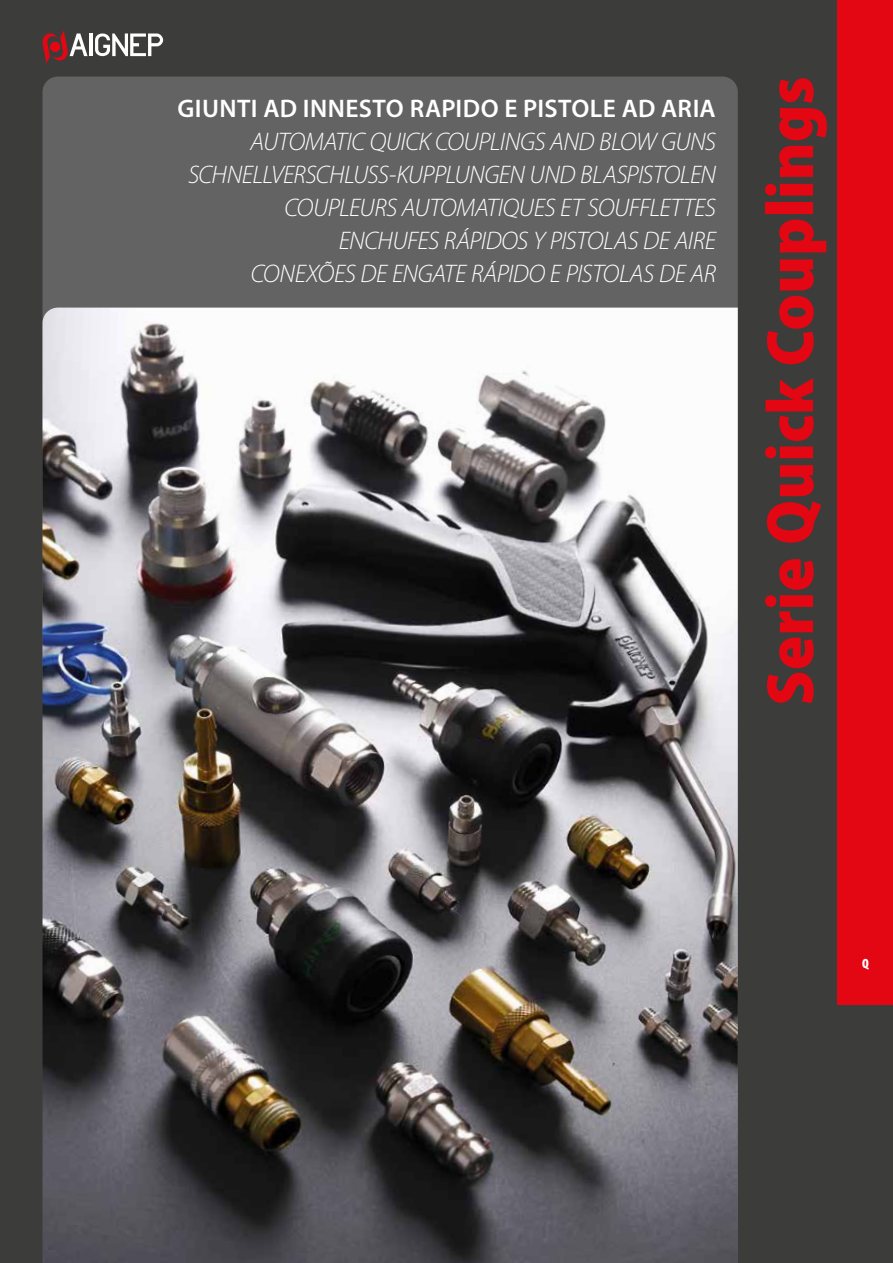
<style>
.page{position:relative;width:893px;height:1263px;background:#3c3c3b}
.page>*{position:absolute;margin:0;border:0;box-sizing:border-box;transform-origin:0 0}
.t1{font:900 semi-condensed 67.5px "Myriad Pro";color:#e30613}
.t2{font:italic 300 25.5px/33px "Myriad Pro";letter-spacing:-.02em;color:#fff;text-align:right}
.t3{font:600 25.5px "Myriad Pro";letter-spacing:.015em;color:#fff}
.t4{font:900 condensed 13.5px "Myriad Pro";color:#fff}
</style>
<div class="page">
<div style="left:43px;top:77px;width:695px;height:231px;background:#646363"></div>
<hr style="left:90px;top:33px;width:3px;height:23px;background:#fff">
<svg style="left:95px;top:33px;width:68px;height:23px"></svg>
<svg style="left:42px;top:30px;width:46px;height:34px"></svg>
<img style="left:43px;top:308px;width:695px;height:955px">
<div style="left:838px;top:0;width:55px;height:1005px;background:#e30613"></div>
<p class="t3" style="left:177px;top:92px;width:540px">GIUNTI AD INNESTO RAPIDO E PISTOLE AD ARIA</p>
<p class="t2" style="left:188px;top:126px;width:530px">AUTOMATIC QUICK COUPLINGS AND BLOW GUNS SCHNELLVERSCHLUSS-KUPPLUNGEN UND BLASPISTOLEN COUPLEURS AUTOMATIQUES ET SOUFFLETTES ENCHUFES RÁPIDOS Y PISTOLAS DE AIRE<br>CONEXÕES DE ENGATE RÁPIDO E PISTOLAS DE AR</p>
<h1 class="t1" style="left:752px;top:705px;width:630px;rotate:-90deg">Serie Quick Couplings</h1>
<p class="t4" style="left:862px;top:956px;width:8px">Q</p>
</div>
